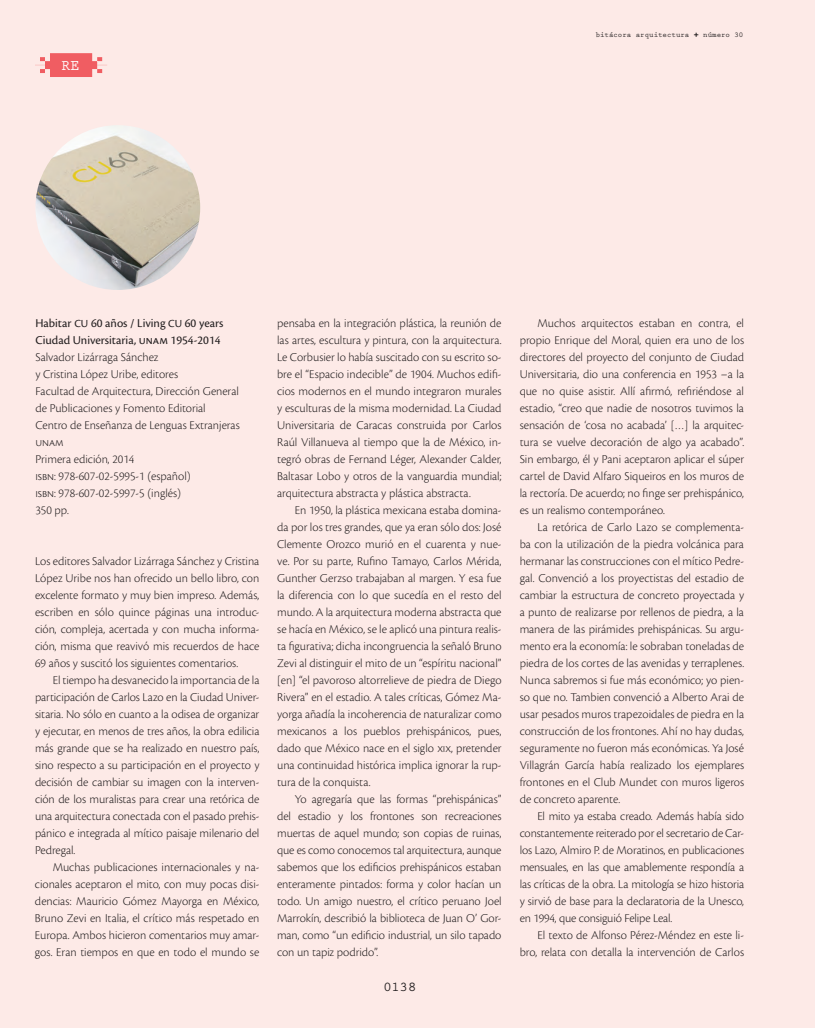
<style>
.page{position:relative;width:815px;height:1028px;background:#fdeae7}
.page>*{position:absolute;margin:0;border:0;box-sizing:border-box;transform-origin:0 0}
.t1{font:700 15px "Prestige Elite Std";color:#fff}
.t2{font:700 13.75px "Prestige Elite Std";color:#231f20}
.cuerpo_de_texto_sang{font:300 12.5px/17px "Cronos Pro";color:#231f20;text-align:justify}
.Cuerpo_de_texto{font:300 12.5px/17px "Cronos Pro";color:#231f20;text-align:justify}
.Cuerpo_de_texto-2{font:12.5px "Cronos Pro";color:#231f20}
.t3{font:700 7.5px "Prestige Elite Std";letter-spacing:-.005em;color:#231f20}
.s1{font-family:"Avenir Next Condensed"}
.s2{font-size:11.25px}
</style>
<div class="page">
<img style="left:35px;top:125px;width:165px;height:165px;border-radius:82px">
<svg style="left:35px;top:53px;width:72px;height:24px"></svg>
<p class="t1" style="left:62px;top:57px;width:19px">RE</p>
<p class="t3" style="left:596px;top:31px;width:149px">bitácora arquitectura <span class="s1">+</span> número 30</p>
<p class="Cuerpo_de_texto-2" style="left:35px;top:315px;width:189px">Habitar <span class="s2">CU</span> 60 años / Living <span class="s2">CU</span> 60 years</p>
<p class="Cuerpo_de_texto-2" style="left:35px;top:332px;width:187px">Ciudad Universitaria, unam 1954-2014</p>
<p class="Cuerpo_de_texto" style="left:35px;top:348px;width:125px">Salvador Lizárraga Sánchez</p>
<p class="Cuerpo_de_texto" style="left:35px;top:365px;width:144px">y Cristina López Uribe, editores</p>
<p class="Cuerpo_de_texto" style="left:35px;top:382px;width:205px">Facultad de Arquitectura, Dirección General</p>
<p class="Cuerpo_de_texto" style="left:35px;top:399px;width:172px">de Publicaciones y Fomento Editorial</p>
<p class="Cuerpo_de_texto" style="left:35px;top:416px;width:206px">Centro de Enseñanza de Lenguas Extranjeras unam</p>
<p class="Cuerpo_de_texto" style="left:35px;top:450px;width:100px">Primera edición, 2014</p>
<p class="Cuerpo_de_texto" style="left:35px;top:467px;width:157px">isbn: 978-607-02-5995-1 (español)</p>
<p class="Cuerpo_de_texto" style="left:35px;top:484px;width:147px">isbn: 978-607-02-5997-5 (inglés)</p>
<p class="Cuerpo_de_texto" style="left:35px;top:501px;width:35px">350 pp.</p>
<p class="Cuerpo_de_texto" style="left:35px;top:552px;width:226px">Los editores Salvador Lizárraga Sánchez y Cristina López Uribe nos han ofrecido un bello libro, con excelente formato y muy bien impreso. Además, escriben en sólo quince páginas una introduc&shy;ción, compleja, acertada y con mucha informa&shy;ción, misma que reavivó mis recuerdos de hace 69 años y suscitó los siguientes comentarios.</p>
<p class="cuerpo_de_texto_sang" style="left:35px;top:671px;width:226px;text-indent:18px">El tiempo ha desvanecido la importancia de la participación de Carlos Lazo en la Ciudad Univer&shy;sitaria. No sólo en cuanto a la odisea de organizar y ejecutar, en menos de tres años, la obra edilicia más grande que se ha realizado en nuestro país, sino respecto a su participación en el proyecto y decisión de cambiar su imagen con la interven&shy;ción de los muralistas para crear una retórica de una arquitectura conectada con el pasado prehis&shy;pánico e integrada al mítico paisaje milenario del Pedregal.</p>
<p class="cuerpo_de_texto_sang" style="left:35px;top:858px;width:226px;text-indent:18px">Muchas publicaciones internacionales y na&shy;cionales aceptaron el mito, con muy pocas disi&shy;dencias: Mauricio Gómez Mayorga en México, Bruno Zevi en Italia, el crítico más respetado en Europa. Ambos hicieron comentarios muy amar&shy;gos. Eran tiempos en que en todo el mundo se</p>
<p class="cuerpo_de_texto_sang" style="left:277px;top:314px;width:226px">pensaba en la integración plástica, la reunión de las artes, escultura y pintura, con la arquitectura.<br>Le Corbusier lo había suscitado con su escrito so&shy;bre el “Espacio indecible” de 1904. Muchos edifi&shy;cios modernos en el mundo integraron murales y esculturas de la misma modernidad. La Ciudad Universitaria de Caracas construida por Carlos Raúl Villanueva al tiempo que la de México, in&shy;tegró obras de Fernand Léger, Alexander Calder, Baltasar Lobo y otros de la vanguardia mundial; arquitectura abstracta y plástica abstracta.</p>
<p class="cuerpo_de_texto_sang" style="left:277px;top:501px;width:226px;text-indent:18px">En 1950, la plástica mexicana estaba domina&shy;da por los tres grandes, que ya eran sólo dos: José Clemente Orozco murió en el cuarenta y nue&shy;ve. Por su parte, Rufino Tamayo, Carlos Mérida, Gunther Gerzso trabajaban al margen. Y esa fue la diferencia con lo que sucedía en el resto del mundo. A la arquitectura moderna abstracta que se hacía en México, se le aplicó una pintura realis&shy;ta figurativa; dicha incongruencia la señaló Bruno Zevi al distinguir el mito de un “espíritu nacional” [en] “el pavoroso altorrelieve de piedra de Diego Rivera” en el estadio. A tales críticas, Gómez Ma&shy;yorga añadía la incoherencia de naturalizar como mexicanos a los pueblos prehispánicos, pues, dado que México nace en el siglo xix, pretender una continuidad histórica implica ignorar la rup&shy;tura de la conquista.</p>
<p class="cuerpo_de_texto_sang" style="left:277px;top:790px;width:226px;text-indent:18px">Yo agregaría que las formas “prehispánicas” del estadio y los frontones son recreaciones muertas de aquel mundo; son copias de ruinas, que es como conocemos tal arquitectura, aunque sabemos que los edificios prehispánicos estaban enteramente pintados: forma y color hacían un todo. Un amigo nuestro, el crítico peruano Joel Marrokín, describió la biblioteca de Juan O’ Gor&shy;man, como “un edificio industrial, un silo tapado con un tapiz podrido”.</p>
<p class="t2" style="left:383px;top:979px;width:34px">0138</p>
<p class="cuerpo_de_texto_sang" style="left:520px;top:314px;width:226px;text-indent:18px">Muchos arquitectos estaban en contra, el propio Enrique del Moral, quien era uno de los directores del proyecto del conjunto de Ciudad Universitaria, dio una conferencia en 1953 –a la que no quise asistir. Allí afirmó, refiriéndose al estadio, “creo que nadie de nosotros tuvimos la sensación de ‘cosa no acabada’ […] la arquitec&shy;tura se vuelve decoración de algo ya acabado”.<br>Sin embargo, él y Pani aceptaron aplicar el súper cartel de David Alfaro Siqueiros en los muros de la rectoría. De acuerdo; no finge ser prehispánico, es un realismo contemporáneo.</p>
<p class="cuerpo_de_texto_sang" style="left:520px;top:518px;width:226px;text-indent:18px">La retórica de Carlo Lazo se complementa&shy;ba con la utilización de la piedra volcánica para hermanar las construcciones con el mítico Pedre&shy;gal. Convenció a los proyectistas del estadio de cambiar la estructura de concreto proyectada y a punto de realizarse por rellenos de piedra, a la manera de las pirámides prehispánicas. Su argu&shy;mento era la economía: le sobraban toneladas de piedra de los cortes de las avenidas y terraplenes.<br>Nunca sabremos si fue más económico; yo pien&shy;so que no. Tambien convenció a Alberto Arai de usar pesados muros trapezoidales de piedra en la construcción de los frontones. Ahí no hay dudas, seguramente no fueron más económicas. Ya José Villagrán García había realizado los ejemplares frontones en el Club Mundet con muros ligeros de concreto aparente.</p>
<p class="cuerpo_de_texto_sang" style="left:520px;top:807px;width:226px;text-indent:18px">El mito ya estaba creado. Además había sido constantemente reiterado por el secretario de Car&shy;los Lazo, Almiro P. de Moratinos, en publicaciones mensuales, en las que amablemente respondía a las críticas de la obra. La mitología se hizo historia y sirvió de base para la declaratoria de la Unesco, en 1994, que consiguió Felipe Leal.</p>
<p class="cuerpo_de_texto_sang" style="left:520px;top:926px;width:226px;text-align:right">El texto de Alfonso Pérez-Méndez en este li&shy;bro, relata con detalla la intervención de Carlos</p>
</div>
